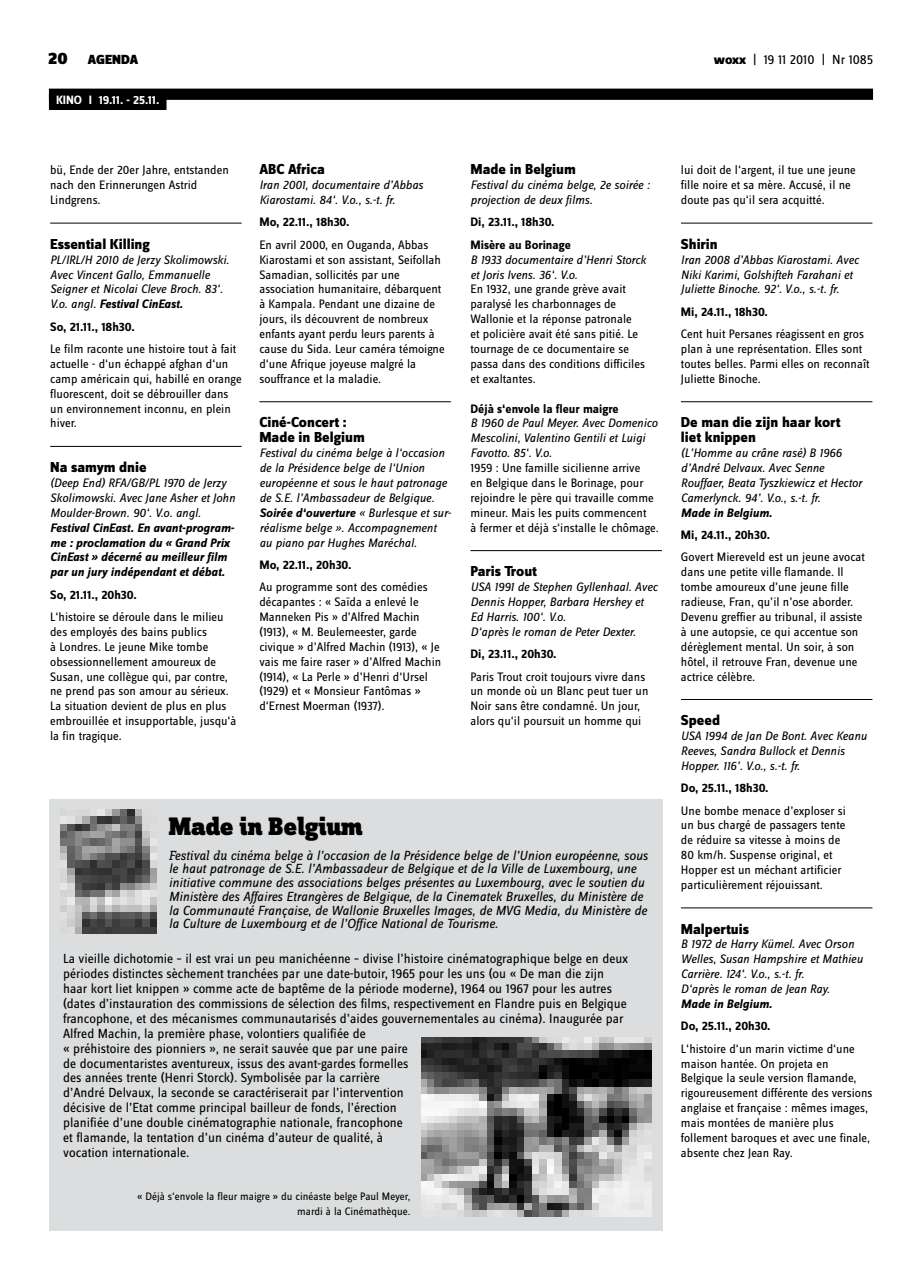
<style>
.page{position:relative;width:922px;height:1276px;background:#fff}
.page>*{position:absolute;margin:0;border:0;box-sizing:border-box;transform-origin:0 0}
.t1{font:900 26.25px "Zine Slab Dis";letter-spacing:-.005em;color:#000}
.t2{font:800 15px/14.9px "Zine Sans Dis";color:#000}
.t3{font:13.75px/14.9px "Zine Sans Dis";color:#000}
.t4{font:italic 13.75px/13.8px "Zine Sans Dis";color:#000}
.t5{font:900 13.75px "Zine Sans Dis";color:#000}
.t6{font:12.75px/14.9px "Zine Sans Dis";color:#000}
.t7{font:italic 12.75px/14.9px "Zine Sans Dis";color:#000}
.t8{font:700 12.75px/22.4px "Zine Sans Dis";color:#000}
.t9{font:italic 700 12.75px/14.9px "Zine Sans Dis";color:#000}
.t10{font:700 12.5px "Zine Sans Dis";color:#fff}
.t11{font:11.25px/14.9px "Zine Sans Dis";color:#000;text-align:right}
.s1{font-size:17.5px}
.s2{font-weight:800}
.s3{font-weight:700}
.s4{font-family:"Zine Slab Dis"}
</style>
<div class="page">
<div style="left:49px;top:89px;width:823px;height:11px;background:#000"></div>
<div style="left:49px;top:94px;width:117px;height:16px;background:#000"></div>
<hr style="left:50px;top:223px;width:191px;height:1px;background:#000">
<hr style="left:50px;top:446px;width:191px;height:1px;background:#000">
<hr style="left:259px;top:401px;width:192px;height:1px;background:#000">
<hr style="left:470px;top:550px;width:191px;height:1px;background:#000">
<hr style="left:680px;top:223px;width:192px;height:1px;background:#000">
<hr style="left:680px;top:401px;width:192px;height:1px;background:#000">
<hr style="left:680px;top:699px;width:192px;height:1px;background:#000">
<hr style="left:680px;top:907px;width:192px;height:1px;background:#000">
<div style="left:49px;top:799px;width:613px;height:432px;background:#dcddde"></div>
<img style="left:61px;top:809px;width:95px;height:124px">
<img style="left:421px;top:1037px;width:230px;height:179px">
<p class="t5" style="left:48px;top:53px;width:91px"><span class="s1">20</span> AGENDA</p>
<p class="t3" style="left:713px;top:53px;width:161px"><span class="s2">woxx</span> | 19 11 2010 | Nr 1085</p>
<p class="t10" style="left:56px;top:93px;width:105px">KINO I 19.11. - 25.11.</p>
<p class="t6" style="left:50px;top:163px;width:180px">bü, Ende der 20er Jahre, entstanden nach den Erinnerungen Astrid<br>Lindgrens.</p>
<p class="t2" style="left:50px;top:237px;width:101px">Essential Killing</p>
<p class="t7" style="left:50px;top:252px;width:181px">PL/IRL/H 2010 de Jerzy Skolimowski.<br>Avec Vincent Gallo, Emmanuelle Seigner et Nicolai Cleve Broch. 83‘.<br>V.o. angl. <span class="s3">Festival CinEast.</span></p>
<p class="t8" style="left:50px;top:316px;width:86px">So, 21.11., 18h30.</p>
<p class="t6" style="left:50px;top:342px;width:193px">Le film raconte une histoire tout à fait actuelle - d‘un échappé afghan d‘un camp américain qui, habillé en orange fluorescent, doit se débrouiller dans un environnement inconnu, en plein hiver.</p>
<p class="t2" style="left:50px;top:460px;width:98px">Na samym dnie</p>
<p class="t7" style="left:50px;top:475px;width:186px">(Deep End) RFA/GB/PL 1970 de Jerzy<br>Skolimowski. Avec Jane Asher et John<br>Moulder-Brown. 90‘. V.o. angl.</p>
<p class="t9" style="left:50px;top:520px;width:186px">Festival CinEast. En avant-program&shy;me : proclamation du « Grand Prix CinEast » décerné au meilleur film par un jury indépendant et débat.</p>
<p class="t8" style="left:50px;top:584px;width:88px">So, 21.11., 20h30.</p>
<p class="t6" style="left:50px;top:610px;width:188px">L‘histoire se déroule dans le milieu des employés des bains publics<br>à Londres. Le jeune Mike tombe obsessionnellement amoureux de<br>Susan, une collègue qui, par contre, ne prend pas son amour au sérieux.<br>La situation devient de plus en plus embrouillée et insupportable, jusqu‘à la fin tragique.</p>
<p class="t2" style="left:259px;top:163px;width:67px">ABC Africa</p>
<p class="t7" style="left:259px;top:178px;width:165px">Iran 2001, documentaire d’Abbas<br>Kiarostami. 84‘. V.o., s.-t. fr.</p>
<p class="t8" style="left:259px;top:212px;width:92px">Mo, 22.11., 18h30.</p>
<p class="t6" style="left:259px;top:238px;width:187px">En avril 2000, en Ouganda, Abbas Kiarostami et son assistant, Seifollah Samadian, sollicités par une association humanitaire, débarquent à Kampala. Pendant une dizaine de jours, ils découvrent de nombreux enfants ayant perdu leurs parents à cause du Sida. Leur caméra témoigne d‘une Afrique joyeuse malgré la souffrance et la maladie.</p>
<p class="t2" style="left:259px;top:416px;width:107px">Ciné-Concert :<br>Made in Belgium</p>
<p class="t7" style="left:259px;top:446px;width:193px">Festival du cinéma belge à l‘occasion de la Présidence belge de l‘Union européenne et sous le haut patronage de S.E. l’Ambassadeur de Belgique.<br><span class="s3">Soirée d‘ouverture</span> « Burlesque et sur&shy;réalisme belge ». Accompagnement au piano par Hughes Maréchal.</p>
<p class="t8" style="left:259px;top:554px;width:94px">Mo, 22.11., 20h30.</p>
<p class="t6" style="left:259px;top:580px;width:183px">Au programme sont des comédies décapantes : « Saïda a enlevé le<br>Manneken Pis » d’Alfred Machin (1913), « M. Beulemeester, garde civique » d’Alfred Machin (1913), « Je vais me faire raser » d’Alfred Machin (1914), « La Perle » d’Henri d‘Ursel (1929) et « Monsieur Fantômas » d‘Ernest Moerman (1937).</p>
<p class="t2" style="left:470px;top:163px;width:107px">Made in Belgium</p>
<p class="t7" style="left:470px;top:178px;width:181px">Festival du cinéma belge, 2e soirée : projection de deux films.</p>
<p class="t8" style="left:470px;top:212px;width:102px">Di, 23.11., 18h30.<br>Misère au Borinage</p>
<p class="t7" style="left:470px;top:252px;width:177px">B 1933 documentaire d’Henri Storck et Joris Ivens. 36‘. V.o.</p>
<p class="t6" style="left:470px;top:282px;width:176px">En 1932, une grande grève avait paralysé les charbonnages de<br>Wallonie et la réponse patronale<br>et policière avait été sans pitié. Le tournage de ce documentaire se passa dans des conditions difficiles et exaltantes.</p>
<p class="t8" style="left:470px;top:398px;width:150px">Déjà s‘envole la fleur maigre</p>
<p class="t7" style="left:470px;top:416px;width:189px">B 1960 de Paul Meyer. Avec Domenico<br>Mescolini, Valentino Gentili et Luigi<br>Favotto. 85‘. V.o.</p>
<p class="t6" style="left:470px;top:461px;width:190px">1959 : Une famille sicilienne arrive<br>en Belgique dans le Borinage, pour rejoindre le père qui travaille comme mineur. Mais les puits commencent<br>à fermer et déjà s‘installe le chômage.</p>
<p class="t2" style="left:470px;top:565px;width:68px">Paris Trout</p>
<p class="t7" style="left:470px;top:580px;width:189px">USA 1991 de Stephen Gyllenhaal. Avec<br>Dennis Hopper, Barbara Hershey et<br>Ed Harris. 100‘. V.o.<br>D‘après le roman de Peter Dexter.</p>
<p class="t8" style="left:470px;top:643px;width:88px">Di, 23.11., 20h30.</p>
<p class="t6" style="left:470px;top:669px;width:179px">Paris Trout croit toujours vivre dans un monde où un Blanc peut tuer un Noir sans être condamné. Un jour, alors qu‘il poursuit un homme qui</p>
<h1 class="t1" style="left:169px;top:812px;width:195px">Made in Belgium</h1>
<p class="t4" style="left:169px;top:848px;width:480px"><span class="s4">Festival du cinéma belge</span> à l’occasion de la Présidence belge de l’Union européenne, sous le haut patronage de S.E. l’Ambassadeur de Belgique et de la Ville de Luxembourg, une initiative commune des associations belges présentes au Luxembourg, avec le soutien du Ministère des Affaires Etrangères de Belgique, de la Cinematek Bruxelles, du Ministère de la Communauté Française, de Wallonie Bruxelles Images, de MVG Media, du Ministère de la Culture de Luxembourg et de l’Office National de Tourisme.</p>
<p class="t3" style="left:63px;top:952px;width:566px">La vieille dichotomie – il est vrai un peu manichéenne – divise l’histoire cinématographique belge en deux périodes distinctes sèchement tranchées par une date-butoir, 1965 pour les uns (ou « De man die zijn haar kort liet knippen » comme acte de baptême de la période moderne), 1964 ou 1967 pour les autres (dates d’instauration des commissions de sélection des films, respectivement en Flandre puis en Belgique francophone, et des mécanismes communautarisés d’aides gouvernementales au cinéma). Inaugurée par Alfred Machin, la première phase, volontiers qualifiée de<br>« préhistoire des pionniers », ne serait sauvée que par une paire<br>de documentaristes aventureux, issus des avant-gardes formelles<br>des années trente (Henri Storck). Symbolisée par la carrière<br>d’André Delvaux, la seconde se caractériserait par l’intervention<br>décisive de l’Etat comme principal bailleur de fonds, l’érection<br>planifiée d’une double cinématographie nationale, francophone<br>et flamande, la tentation d’un cinéma d’auteur de qualité, à<br>vocation internationale.</p>
<p class="t11" style="left:137px;top:1189px;width:275px">« Déjà s‘envole la fleur maigre » du cinéaste belge Paul Meyer, mardi à la Cinémathèque.</p>
<p class="t6" style="left:680px;top:163px;width:176px">lui doit de l‘argent, il tue une jeune fille noire et sa mère. Accusé, il ne doute pas qu‘il sera acquitté.</p>
<p class="t2" style="left:680px;top:237px;width:38px">Shirin</p>
<p class="t7" style="left:680px;top:252px;width:180px">Iran 2008 d’Abbas Kiarostami. Avec<br>Niki Karimi, Golshifteh Farahani et<br>Juliette Binoche. 92‘. V.o., s.-t. fr.</p>
<p class="t8" style="left:680px;top:301px;width:89px">Mi, 24.11., 18h30.</p>
<p class="t6" style="left:680px;top:327px;width:190px">Cent huit Persanes réagissent en gros plan à une représentation. Elles sont toutes belles. Parmi elles on reconnaît Juliette Binoche.</p>
<p class="t2" style="left:680px;top:416px;width:161px">De man die zijn haar kort liet knippen</p>
<p class="t7" style="left:680px;top:446px;width:183px">(L’Homme au crâne rasé) B 1966 d’André Delvaux. Avec Senne<br>Rouffaer, Beata Tyszkiewicz et Hector<br>Camerlynck. 94’. V.o., s.-t. fr.</p>
<p class="t9" style="left:680px;top:505px;width:93px">Made in Belgium.</p>
<p class="t8" style="left:680px;top:524px;width:91px">Mi, 24.11., 20h30.</p>
<p class="t6" style="left:680px;top:550px;width:185px">Govert Miereveld est un jeune avocat dans une petite ville flamande. Il tombe amoureux d’une jeune fille radieuse, Fran, qu’il n’ose aborder.<br>Devenu greffier au tribunal, il assiste à une autopsie, ce qui accentue son dérèglement mental. Un soir, à son hôtel, il retrouve Fran, devenue une actrice célèbre.</p>
<p class="t2" style="left:680px;top:713px;width:41px">Speed</p>
<p class="t7" style="left:680px;top:728px;width:187px">USA 1994 de Jan De Bont. Avec Keanu<br>Reeves, Sandra Bullock et Dennis<br>Hopper. 116’. V.o., s.-t. fr.</p>
<p class="t8" style="left:680px;top:777px;width:89px">Do, 25.11., 18h30.</p>
<p class="t6" style="left:680px;top:803px;width:166px">Une bombe menace d’exploser si un bus chargé de passagers tente de réduire sa vitesse à moins de<br>80 km/h. Suspense original, et<br>Hopper est un méchant artificier particulièrement réjouissant.</p>
<p class="t2" style="left:680px;top:922px;width:70px">Malpertuis</p>
<p class="t7" style="left:680px;top:937px;width:183px">B 1972 de Harry Kümel. Avec Orson<br>Welles, Susan Hampshire et Mathieu<br>Carrière. 124‘. V.o., s.-t. fr.<br>D‘après le roman de Jean Ray.</p>
<p class="t9" style="left:680px;top:996px;width:93px">Made in Belgium.</p>
<p class="t8" style="left:680px;top:1015px;width:91px">Do, 25.11., 20h30.</p>
<p class="t6" style="left:680px;top:1041px;width:193px">L‘histoire d‘un marin victime d‘une maison hantée. On projeta en Belgique la seule version flamande, rigoureusement différente des versions anglaise et française : mêmes images, mais montées de manière plus follement baroques et avec une finale, absente chez Jean Ray.</p>
</div>
